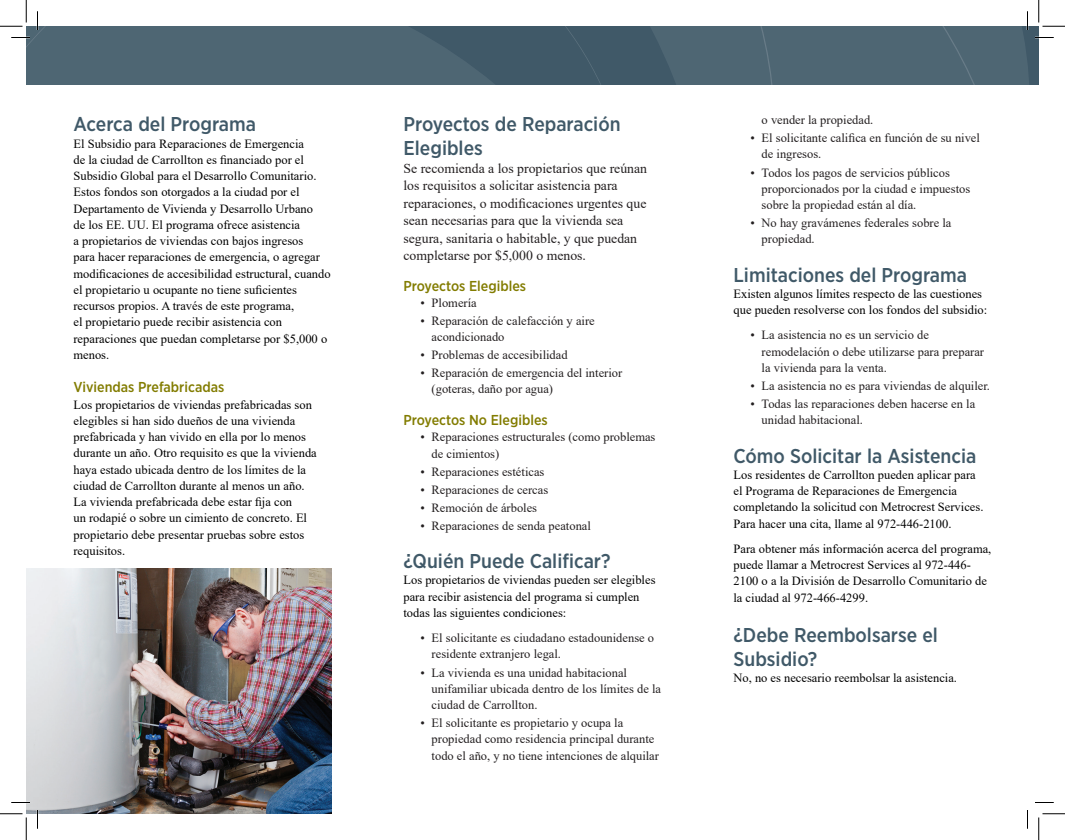
<style>
.page{position:relative;width:1065px;height:840px;background:#fff}
.page>*{position:absolute;margin:0;border:0;box-sizing:border-box;transform-origin:0 0}
.Heading{font:500 20px/24px "Gotham Narrow";color:#405968}
.Sub_Heading{font:500 14.38px "Gotham Narrow";color:#827c00}
.text_before_bullets{font:13.75px/17.5px "Times New Roman";color:#231f20}
.Text{font:12.5px/16.2px "Times New Roman";color:#000001}
.t1{font:12.5px/16.2px "Times New Roman";color:#231f20}
</style>
<div class="page">
<img style="left:26px;top:569px;width:306px;height:245px">
<svg style="left:1014px;top:26px;width:25px;height:58px"></svg>
<svg style="left:1035px;top:37px;width:19px;height:1px"></svg>
<svg style="left:11px;top:802px;width:19px;height:1px"></svg>
<svg style="left:1035px;top:802px;width:19px;height:1px"></svg>
<svg style="left:37px;top:810px;width:1px;height:19px"></svg>
<svg style="left:1027px;top:11px;width:1px;height:19px"></svg>
<svg style="left:1027px;top:810px;width:1px;height:19px"></svg>
<svg style="left:0;top:0;width:1014px;height:84px"></svg>
<svg style="left:0;top:814px;width:27px;height:26px"></svg>
<svg style="left:1039px;top:0;width:26px;height:27px"></svg>
<svg style="left:1039px;top:814px;width:26px;height:26px"></svg>
<p class="Heading" style="left:73px;top:112px;width:184px">Acerca del Programa</p>
<p class="Text" style="left:73px;top:135px;width:259px">El Subsidio para Reparaciones de Emergencia<br>de la ciudad de Carrollton es financiado por el Subsidio Global para el Desarrollo Comunitario.<br>Estos fondos son otorgados a la ciudad por el Departamento de Vivienda y Desarrollo Urbano<br>de los EE. UU. El programa ofrece asistencia<br>a propietarios de viviendas con bajos ingresos<br>para hacer reparaciones de emergencia, o agregar modificaciones de accesibilidad estructural, cuando el propietario u ocupante no tiene suficientes recursos propios. A través de este programa,<br>el propietario puede recibir asistencia con reparaciones que puedan completarse por $5,000 o menos.</p>
<p class="Sub_Heading" style="left:73px;top:378px;width:152px">Viviendas Prefabricadas</p>
<p class="Text" style="left:73px;top:396px;width:245px">Los propietarios de viviendas prefabricadas son elegibles si han sido dueños de una vivienda prefabricada y han vivido en ella por lo menos durante un año. Otro requisito es que la vivienda haya estado ubicada dentro de los límites de la ciudad de Carrollton durante al menos un año.<br>La vivienda prefabricada debe estar fija con<br>un rodapié o sobre un cimiento de concreto. El propietario debe presentar pruebas sobre estos requisitos.</p>
<p class="Heading" style="left:403px;top:112px;width:219px">Proyectos de Reparación<br>Elegibles</p>
<p class="text_before_bullets" style="left:403px;top:159px;width:245px">Se recomienda a los propietarios que reúnan los requisitos a solicitar asistencia para reparaciones, o modificaciones urgentes que sean necesarias para que la vivienda sea segura, sanitaria o habitable, y que puedan completarse por $5,000 o menos.</p>
<p class="Sub_Heading" style="left:403px;top:276px;width:124px">Proyectos Elegibles</p>
<p class="t1" style="left:420px;top:294px;width:58px">• Plomería</p>
<p class="t1" style="left:432px;top:312px;width:165px;text-indent:-11px">• Reparación de calefacción y aire acondicionado</p>
<p class="t1" style="left:420px;top:346px;width:149px">• Problemas de accesibilidad</p>
<p class="t1" style="left:432px;top:365px;width:192px;text-indent:-11px">• Reparación de emergencia del interior (goteras, daño por agua)</p>
<p class="Sub_Heading" style="left:403px;top:411px;width:146px">Proyectos No Elegibles</p>
<p class="t1" style="left:432px;top:429px;width:225px;text-indent:-11px">• Reparaciones estructurales (como problemas de cimientos)</p>
<p class="t1" style="left:420px;top:463px;width:126px">• Reparaciones estéticas</p>
<p class="t1" style="left:420px;top:481px;width:129px">• Reparaciones de cercas</p>
<p class="t1" style="left:420px;top:499px;width:118px">• Remoción de árboles</p>
<p class="t1" style="left:420px;top:517px;width:172px">• Reparaciones de senda peatonal</p>
<p class="Heading" style="left:403px;top:549px;width:209px">¿Quién Puede Calificar?</p>
<p class="Text" style="left:403px;top:572px;width:254px">Los propietarios de viviendas pueden ser elegibles para recibir asistencia del programa si cumplen todas las siguientes condiciones:</p>
<p class="t1" style="left:432px;top:630px;width:224px;text-indent:-11px">• El solicitante es ciudadano estadounidense o residente extranjero legal.</p>
<p class="t1" style="left:432px;top:664px;width:231px;text-indent:-11px">• La vivienda es una unidad habitacional unifamiliar ubicada dentro de los límites de la ciudad de Carrollton.</p>
<p class="t1" style="left:432px;top:714px;width:229px;text-indent:-11px">• El solicitante es propietario y ocupa la propiedad como residencia principal durante todo el año, y no tiene intenciones de alquilar</p>
<p class="t1" style="left:762px;top:111px;width:113px">o vender la propiedad.</p>
<p class="t1" style="left:762px;top:130px;width:220px;text-indent:-11px">• El solicitante califica en función de su nivel de ingresos.</p>
<p class="t1" style="left:762px;top:164px;width:210px;text-indent:-11px">• Todos los pagos de servicios públicos proporcionados por la ciudad e impuestos sobre la propiedad están al día.</p>
<p class="t1" style="left:762px;top:214px;width:191px;text-indent:-11px">• No hay gravámenes federales sobre la propiedad.</p>
<p class="Heading" style="left:733px;top:262px;width:235px">Limitaciones del Programa</p>
<p class="Text" style="left:733px;top:285px;width:255px">Existen algunos límites respecto de las cuestiones que pueden resolverse con los fondos del subsidio:</p>
<p class="t1" style="left:762px;top:327px;width:224px;text-indent:-11px">• La asistencia no es un servicio de remodelación o debe utilizarse para preparar la vivienda para la venta.</p>
<p class="t1" style="left:750px;top:377px;width:241px">• La asistencia no es para viviendas de alquiler.</p>
<p class="t1" style="left:762px;top:395px;width:215px;text-indent:-11px">• Todas las reparaciones deben hacerse en la unidad habitacional.</p>
<p class="Heading" style="left:733px;top:443px;width:244px">Cómo Solicitar la Asistencia</p>
<p class="Text" style="left:733px;top:466px;width:251px">Los residentes de Carrollton pueden aplicar para el Programa de Reparaciones de Emergencia completando la solicitud con Metrocrest Services.<br>Para hacer una cita, llame al 972-446-2100.</p>
<p class="Text" style="left:733px;top:540px;width:259px">Para obtener más información acerca del programa, puede llamar a Metrocrest Services al 972-446- 2100 o a la División de Desarrollo Comunitario de la ciudad al 972-466-4299.</p>
<p class="Heading" style="left:733px;top:623px;width:206px">¿Debe Reembolsarse el<br>Subsidio?</p>
<p class="Text" style="left:733px;top:669px;width:225px">No, no es necesario reembolsar la asistencia.</p>
</div>
